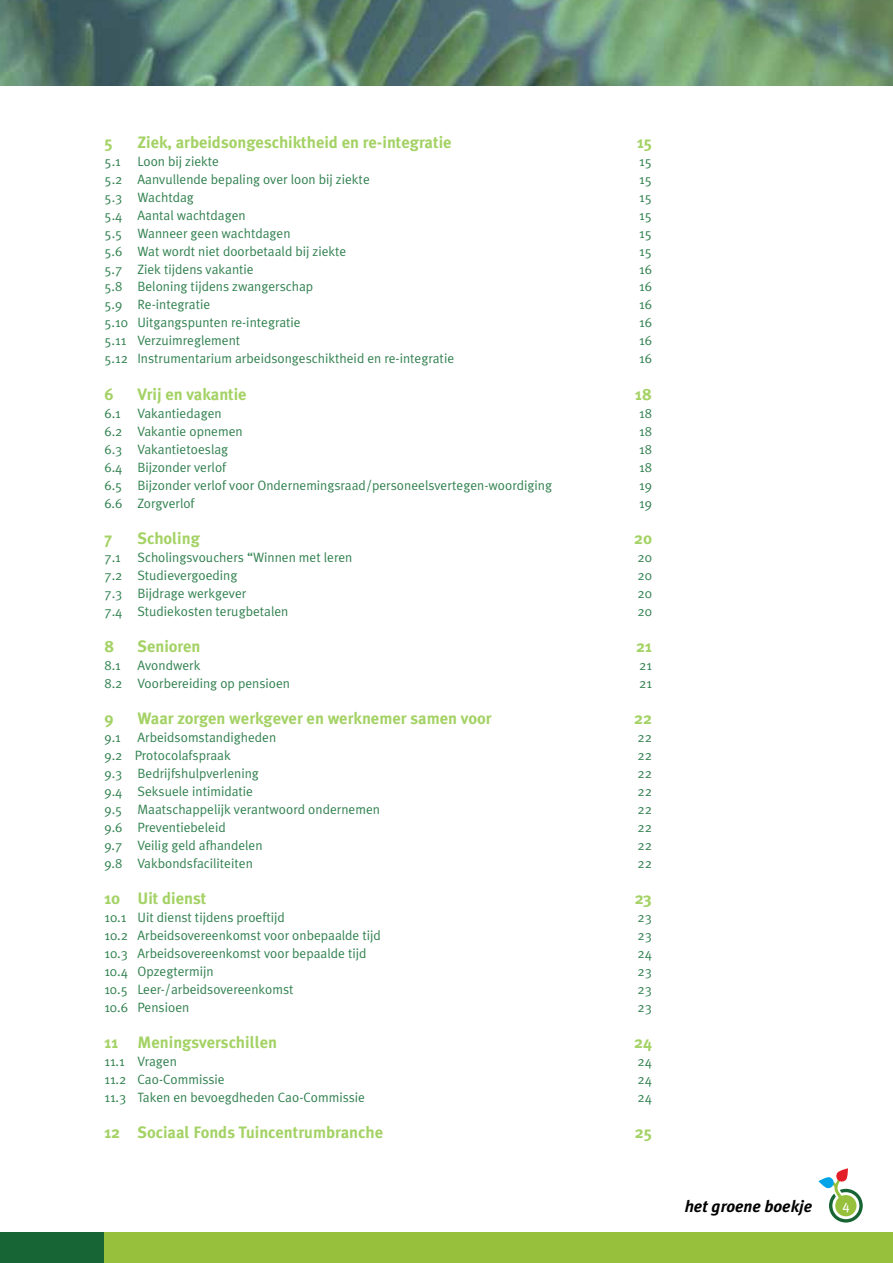
<style>
.page{position:relative;width:893px;height:1263px;background:#fff}
.page>*{position:absolute;margin:0;border:0;box-sizing:border-box;transform-origin:0 0}
.t1{font:700 16.5px "Meta Plus";color:#a4d265}
.t2{font:italic 700 16.5px "Meta Plus";color:#000}
.t3{font:13.5px "Meta Plus Normal";color:#338251}
.t4{font:13.5px "Meta Plus";color:#fff}
</style>
<div class="page">
<img style="left:0;top:0;width:893px;height:85px">
<div style="left:103px;top:1233px;width:790px;height:30px;background:#97c13d"></div>
<div style="left:0;top:1233px;width:104px;height:30px;background:#176534"></div>
<svg style="left:818px;top:1168px;width:45px;height:54px"></svg>
<p class="t1" style="left:104px;top:132px;width:10px">5</p>
<p class="t1" style="left:137px;top:132px;width:316px">Ziek, arbeidsongeschiktheid en re-integratie</p>
<p class="t1" style="left:637px;top:132px;width:17px">15</p>
<p class="t3" style="left:104px;top:153px;width:116px">5.1 Loon bij ziekte</p>
<p class="t3" style="left:639px;top:153px;width:14px">15</p>
<p class="t3" style="left:104px;top:171px;width:267px">5.2 Aanvullende bepaling over loon bij ziekte</p>
<p class="t3" style="left:639px;top:171px;width:14px">15</p>
<p class="t3" style="left:104px;top:189px;width:91px">5.3 Wachtdag</p>
<p class="t3" style="left:639px;top:189px;width:14px">15</p>
<p class="t3" style="left:104px;top:207px;width:143px">5.4 Aantal wachtdagen</p>
<p class="t3" style="left:639px;top:207px;width:14px">15</p>
<p class="t3" style="left:104px;top:225px;width:188px">5.5 Wanneer geen wachtdagen</p>
<p class="t3" style="left:639px;top:225px;width:14px">15</p>
<p class="t3" style="left:104px;top:243px;width:243px">5.6 Wat wordt niet doorbetaald bij ziekte</p>
<p class="t3" style="left:639px;top:243px;width:14px">15</p>
<p class="t3" style="left:104px;top:261px;width:151px">5.7 Ziek tijdens vakantie</p>
<p class="t3" style="left:639px;top:261px;width:14px">16</p>
<p class="t3" style="left:104px;top:279px;width:210px">5.8 Beloning tijdens zwangerschap</p>
<p class="t3" style="left:639px;top:279px;width:14px">16</p>
<p class="t3" style="left:104px;top:297px;width:107px">5.9 Re-integratie</p>
<p class="t3" style="left:639px;top:297px;width:14px">16</p>
<p class="t3" style="left:104px;top:315px;width:198px">5.10 Uitgangspunten re-integratie</p>
<p class="t3" style="left:639px;top:315px;width:14px">16</p>
<p class="t3" style="left:104px;top:333px;width:137px">5.11 Verzuimreglement</p>
<p class="t3" style="left:639px;top:333px;width:14px">16</p>
<p class="t3" style="left:104px;top:351px;width:351px">5.12 Instrumentarium arbeidsongeschiktheid en re-integratie</p>
<p class="t3" style="left:639px;top:351px;width:14px">16</p>
<p class="t1" style="left:104px;top:384px;width:11px">6</p>
<p class="t1" style="left:137px;top:384px;width:111px">Vrij en vakantie</p>
<p class="t1" style="left:635px;top:384px;width:18px">18</p>
<p class="t3" style="left:104px;top:405px;width:119px">6.1 Vakantiedagen</p>
<p class="t3" style="left:639px;top:405px;width:14px">18</p>
<p class="t3" style="left:104px;top:423px;width:140px">6.2 Vakantie opnemen</p>
<p class="t3" style="left:639px;top:423px;width:14px">18</p>
<p class="t3" style="left:104px;top:441px;width:125px">6.3 Vakantietoeslag</p>
<p class="t3" style="left:639px;top:441px;width:14px">18</p>
<p class="t3" style="left:104px;top:459px;width:123px">6.4 Bijzonder verlof</p>
<p class="t3" style="left:639px;top:459px;width:14px">18</p>
<p class="t3" style="left:104px;top:477px;width:449px">6.5 Bijzonder verlof voor Ondernemingsraad/personeelsvertegen-woordiging</p>
<p class="t3" style="left:639px;top:477px;width:14px">19</p>
<p class="t3" style="left:104px;top:495px;width:92px">6.6 Zorgverlof</p>
<p class="t3" style="left:639px;top:495px;width:14px">19</p>
<p class="t1" style="left:104px;top:528px;width:9px">7</p>
<p class="t1" style="left:137px;top:528px;width:64px">Scholing</p>
<p class="t1" style="left:634px;top:528px;width:19px">20</p>
<p class="t3" style="left:104px;top:549px;width:249px">7.1 Scholingsvouchers “Winnen met leren</p>
<p class="t3" style="left:638px;top:549px;width:16px">20</p>
<p class="t3" style="left:104px;top:567px;width:134px">7.2 Studievergoeding</p>
<p class="t3" style="left:638px;top:567px;width:16px">20</p>
<p class="t3" style="left:104px;top:585px;width:143px">7.3 Bijdrage werkgever</p>
<p class="t3" style="left:638px;top:585px;width:16px">20</p>
<p class="t3" style="left:104px;top:603px;width:185px">7.4 Studiekosten terugbetalen</p>
<p class="t3" style="left:638px;top:603px;width:16px">20</p>
<p class="t1" style="left:104px;top:636px;width:11px">8</p>
<p class="t1" style="left:137px;top:636px;width:65px">Senioren</p>
<p class="t1" style="left:636px;top:636px;width:17px">21</p>
<p class="t3" style="left:104px;top:657px;width:97px">8.1 Avondwerk</p>
<p class="t3" style="left:639px;top:657px;width:14px">21</p>
<p class="t3" style="left:104px;top:675px;width:187px">8.2 Voorbereiding op pensioen</p>
<p class="t3" style="left:639px;top:675px;width:14px">21</p>
<p class="t1" style="left:104px;top:708px;width:11px">9</p>
<p class="t1" style="left:137px;top:708px;width:356px">Waar zorgen werkgever en werknemer samen voor</p>
<p class="t1" style="left:634px;top:708px;width:19px">22</p>
<p class="t3" style="left:104px;top:729px;width:173px">9.1 Arbeidsomstandigheden</p>
<p class="t3" style="left:638px;top:729px;width:16px">22</p>
<p class="t3" style="left:104px;top:747px;width:128px">9.2 Protocolafspraak</p>
<p class="t3" style="left:638px;top:747px;width:16px">22</p>
<p class="t3" style="left:104px;top:765px;width:156px">9.3 Bedrijfshulpverlening</p>
<p class="t3" style="left:638px;top:765px;width:16px">22</p>
<p class="t3" style="left:104px;top:783px;width:150px">9.4 Seksuele intimidatie</p>
<p class="t3" style="left:638px;top:783px;width:16px">22</p>
<p class="t3" style="left:104px;top:801px;width:277px">9.5 Maatschappelijk verantwoord ondernemen</p>
<p class="t3" style="left:638px;top:801px;width:16px">22</p>
<p class="t3" style="left:104px;top:819px;width:123px">9.6 Preventiebeleid</p>
<p class="t3" style="left:637px;top:819px;width:16px">22</p>
<p class="t3" style="left:104px;top:837px;width:160px">9.7 Veilig geld afhandelen</p>
<p class="t3" style="left:637px;top:837px;width:16px">22</p>
<p class="t3" style="left:104px;top:855px;width:150px">9.8 Vakbondsfaciliteiten</p>
<p class="t3" style="left:637px;top:855px;width:16px">22</p>
<p class="t1" style="left:104px;top:888px;width:103px">10 Uit dienst</p>
<p class="t1" style="left:635px;top:888px;width:19px">23</p>
<p class="t3" style="left:104px;top:909px;width:182px">10.1 Uit dienst tijdens proeftijd</p>
<p class="t3" style="left:638px;top:909px;width:16px">23</p>
<p class="t3" style="left:104px;top:927px;width:278px">10.2 Arbeidsovereenkomst voor onbepaalde tijd</p>
<p class="t3" style="left:638px;top:927px;width:16px">23</p>
<p class="t3" style="left:104px;top:945px;width:264px">10.3 Arbeidsovereenkomst voor bepaalde tijd</p>
<p class="t3" style="left:638px;top:945px;width:16px">24</p>
<p class="t3" style="left:104px;top:963px;width:111px">10.4 Opzegtermijn</p>
<p class="t3" style="left:638px;top:963px;width:16px">23</p>
<p class="t3" style="left:104px;top:981px;width:191px">10.5 Leer-/arbeidsovereenkomst</p>
<p class="t3" style="left:637px;top:981px;width:16px">23</p>
<p class="t3" style="left:104px;top:999px;width:86px">10.6 Pensioen</p>
<p class="t3" style="left:637px;top:999px;width:16px">23</p>
<p class="t1" style="left:104px;top:1032px;width:174px">11 Meningsverschillen</p>
<p class="t1" style="left:634px;top:1032px;width:19px">24</p>
<p class="t3" style="left:104px;top:1053px;width:74px">11.1 Vragen</p>
<p class="t3" style="left:638px;top:1053px;width:16px">24</p>
<p class="t3" style="left:104px;top:1071px;width:122px">11.2 Cao-Commissie</p>
<p class="t3" style="left:638px;top:1071px;width:16px">24</p>
<p class="t3" style="left:104px;top:1089px;width:262px">11.3 Taken en bevoegdheden Cao-Commissie</p>
<p class="t3" style="left:638px;top:1089px;width:16px">24</p>
<p class="t1" style="left:104px;top:1122px;width:280px">12 Sociaal Fonds Tuincentrumbranche</p>
<p class="t1" style="left:635px;top:1122px;width:19px">25</p>
<p class="t2" style="left:685px;top:1197px;width:129px">het groene boekje</p>
<p class="t4" style="left:843px;top:1197px;width:9px">4</p>
</div>
